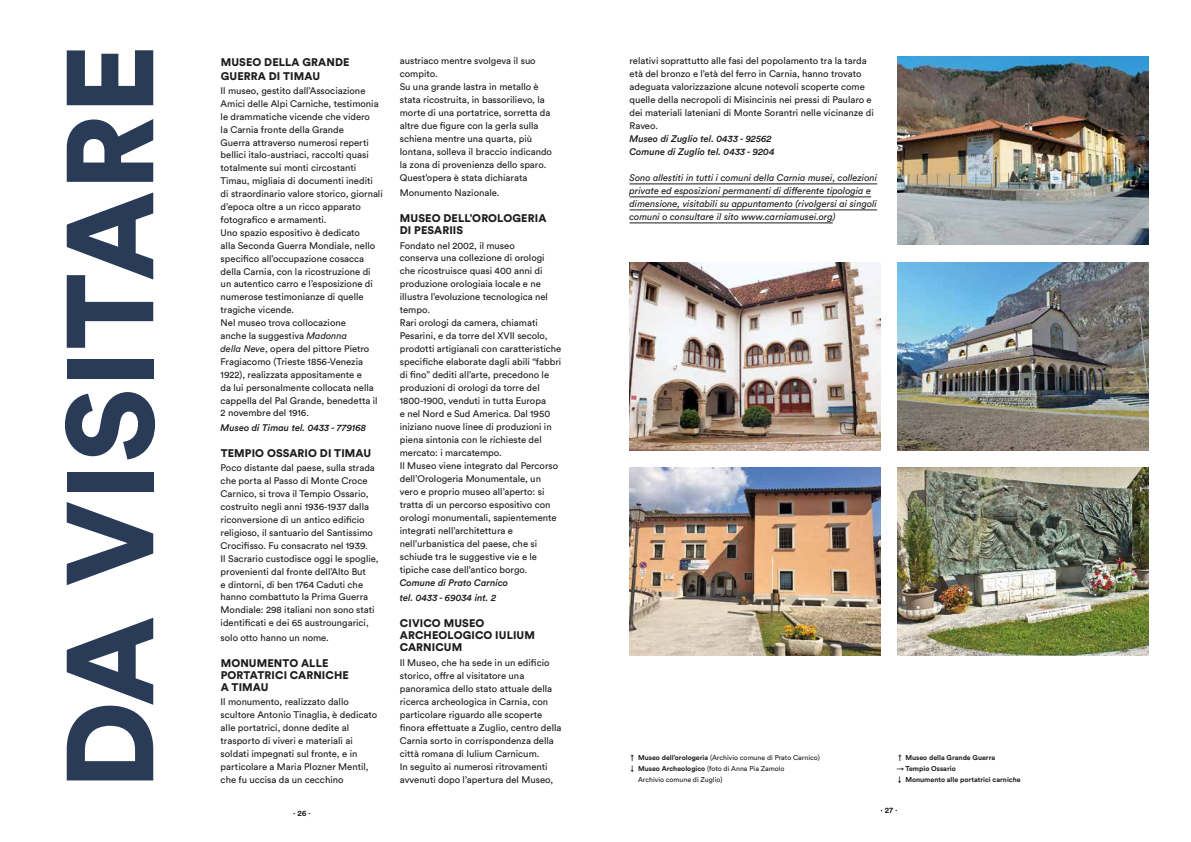
<style>
.page{position:relative;width:1191px;height:842px;background:#fff}
.page>*{position:absolute;margin:0;border:0;box-sizing:border-box;transform-origin:0 0}
.t1{font:900 122px "Circular Std";color:#293b57}
.t2{font:900 11px/12px "Circular Std";letter-spacing:.01em;color:#1c1c1b}
.t3{font:9.5px/13px "Circular Std";color:#1c1c1b}
.t4{font:italic 9.5px/13px "Circular Std";color:#1c1c1b}
.t5{font:italic 500 9.5px/14.5px "Circular Std";color:#1c1c1b}
.t6{font:700 8px "Circular Std";color:#1c1c1b}
.t7{font:7px "Circular Std";color:#1c1c1b}
.t8{font:700 7px/11px "Circular Std";color:#1c1c1b}
.s1{font-style:italic}
.s2{font-weight:700}
.s3{font-weight:500}
</style>
<div class="page">
<hr style="left:629px;top:184px;width:248px;height:1px;background:#1c1c1b">
<hr style="left:629px;top:197px;width:242px;height:1px;background:#1c1c1b">
<hr style="left:629px;top:210px;width:248px;height:1px;background:#1c1c1b">
<hr style="left:629px;top:223px;width:203px;height:1px;background:#1c1c1b">
<img style="left:897px;top:57px;width:251px;height:188px">
<img style="left:897px;top:262px;width:251px;height:188px">
<img style="left:897px;top:468px;width:251px;height:188px">
<img style="left:629px;top:262px;width:251px;height:188px">
<img style="left:629px;top:468px;width:251px;height:188px">
<h1 class="t1" style="left:29px;top:790px;width:748px;rotate:-90deg">DA VISITARE</h1>
<p class="t2" style="left:221px;top:54px;width:130px;line-height:14px">MUSEO DELLA GRANDE<br>GUERRA DI TIMAU</p>
<p class="t3" style="left:221px;top:84px;width:164px">Il museo, gestito dall’Associazione Amici delle Alpi Carniche, testimonia le drammatiche vicende che videro<br>la Carnia fronte della Grande<br>Guerra attraverso numerosi reperti bellici italo-austriaci, raccolti quasi totalmente sui monti circostanti Timau, migliaia di documenti inediti di straordinario valore storico, giornali d’epoca oltre a un ricco apparato fotografico e armamenti.<br>Uno spazio espositivo è dedicato<br>alla Seconda Guerra Mondiale, nello specifico all’occupazione cosacca della Carnia, con la ricostruzione di un autentico carro e l’esposizione di numerose testimonianze di quelle tragiche vicende.<br>Nel museo trova collocazione<br>anche la suggestiva <span class="s1">Madonna<br>della Neve</span>, opera del pittore Pietro Fragiacomo (Trieste 1856-Venezia 1922), realizzata appositamente e<br>da lui personalmente collocata nella cappella del Pal Grande, benedetta il 2 novembre del 1916.</p>
<p class="t5" style="left:221px;top:420px;width:147px">Museo di Timau tel. 0433 - 779168</p>
<p class="t2" style="left:221px;top:447px;width:152px">TEMPIO OSSARIO DI TIMAU</p>
<p class="t3" style="left:221px;top:462px;width:159px">Poco distante dal paese, sulla strada che porta al Passo di Monte Croce Carnico, si trova il Tempio Ossario, costruito negli anni 1936-1937 dalla riconversione di un antico edificio religioso, il santuario del Santissimo Crocifisso. Fu consacrato nel 1939.<br>Il Sacrario custodisce oggi le spoglie, provenienti dal fronte dell’Alto But<br>e dintorni, di ben 1764 Caduti che hanno combattuto la Prima Guerra Mondiale: 298 italiani non sono stati identificati e dei 65 austroungarici,</p>
<p class="t3" style="left:221px;top:631px;width:110px">solo otto hanno un nome.</p>
<p class="t2" style="left:221px;top:657px;width:130px">MONUMENTO ALLE<br>PORTATRICI CARNICHE<br>A TIMAU</p>
<p class="t3" style="left:221px;top:695px;width:158px">Il monumento, realizzato dallo scultore Antonio Tinaglia, è dedicato alle portatrici, donne dedite al trasporto di viveri e materiali ai soldati impegnati sul fronte, e in particolare a Maria Plozner Mentil, che fu uccisa da un cecchino</p>
<p class="t6" style="left:293px;top:808px;width:19px">∙ 26 ∙</p>
<p class="t3" style="left:400px;top:54px;width:154px">austriaco mentre svolgeva il suo compito.<br>Su una grande lastra in metallo è stata ricostruita, in bassorilievo, la morte di una portatrice, sorretta da altre due figure con la gerla sulla schiena mentre una quarta, più lontana, solleva il braccio indicando la zona di provenienza dello sparo.<br>Quest’opera è stata dichiarata</p>
<p class="t3" style="left:400px;top:186px;width:101px">Monumento Nazionale.</p>
<p class="t2" style="left:400px;top:212px;width:148px">MUSEO DELL’OROLOGERIA<br>DI PESARIIS</p>
<p class="t3" style="left:400px;top:239px;width:163px">Fondato nel 2002, il museo<br>conserva una collezione di orologi che ricostruisce quasi 400 anni di produzione orologiaia locale e ne illustra l’evoluzione tecnologica nel tempo.<br>Rari orologi da camera, chiamati Pesarini, e da torre del XVII secolo, prodotti artigianali con caratteristiche specifiche elaborate dagli abili “fabbri di fino” dediti all’arte, precedono le produzioni di orologi da torre del 1800-1900, venduti in tutta Europa<br>e nel Nord e Sud America. Dal 1950 iniziano nuove linee di produzioni in piena sintonia con le richieste del mercato: i marcatempo.<br>Il Museo viene integrato dal Percorso dell’Orologeria Monumentale, un vero e proprio museo all’aperto: si tratta di un percorso espositivo con orologi monumentali, sapientemente integrati nell’architettura e nell’urbanistica del paese, che si schiude tra le suggestive vie e le tipiche case dell’antico borgo.</p>
<p class="t5" style="left:400px;top:576px;width:110px">Comune di Prato Carnico tel. 0433 - 69034 int. 2</p>
<p class="t2" style="left:400px;top:617px;width:137px">CIVICO MUSEO<br>ARCHEOLOGICO IULIUM<br>CARNICUM</p>
<p class="t3" style="left:400px;top:656px;width:163px">Il Museo, che ha sede in un edificio storico, offre al visitatore una panoramica dello stato attuale della ricerca archeologica in Carnia, con particolare riguardo alle scoperte finora effettuate a Zuglio, centro della Carnia sorto in corrispondenza della città romana di Iulium Carnicum.<br>In seguito ai numerosi ritrovamenti avvenuti dopo l’apertura del Museo,</p>
<p class="t3" style="left:629px;top:54px;width:246px">relativi soprattutto alle fasi del popolamento tra la tarda età del bronzo e l’età del ferro in Carnia, hanno trovato adeguata valorizzazione alcune notevoli scoperte come quelle della necropoli di Misincinis nei pressi di Paularo e dei materiali lateniani di Monte Sorantri nelle vicinanze di Raveo.</p>
<p class="t5" style="left:629px;top:132px;width:147px;line-height:13px">Museo di Zuglio tel. 0433 - 92562<br>Comune di Zuglio tel. 0433 - 9204</p>
<p class="t4" style="left:629px;top:171px;width:249px">Sono allestiti in tutti i comuni della Carnia musei, collezioni private ed esposizioni permanenti di differente tipologia e dimensione, visitabili su appuntamento (rivolgersi ai singoli comuni o consultare il sito www.carniamusei.org)</p>
<p class="t7" style="left:630px;top:753px;width:191px"><span class="s2">↑ Museo dell’orologeria</span> (Archivio comune di Prato Carnico)</p>
<p class="t7" style="left:630px;top:764px;width:155px"><span class="s3">↓</span> <span class="s2">Museo Archeologico</span> (foto di Anna Pia Zamolo</p>
<p class="t7" style="left:638px;top:775px;width:86px">Archivio comune di Zuglio)</p>
<p class="t8" style="left:898px;top:752px;width:99px">↑ Museo della Grande Guerra</p>
<p class="t8" style="left:897px;top:763px;width:125px"><span class="s3">→</span> Tempio Ossario<br><span class="s3">↓</span> Monumento alle portatrici carniche</p>
<p class="t6" style="left:880px;top:805px;width:18px">∙ 27 ∙</p>
</div>
